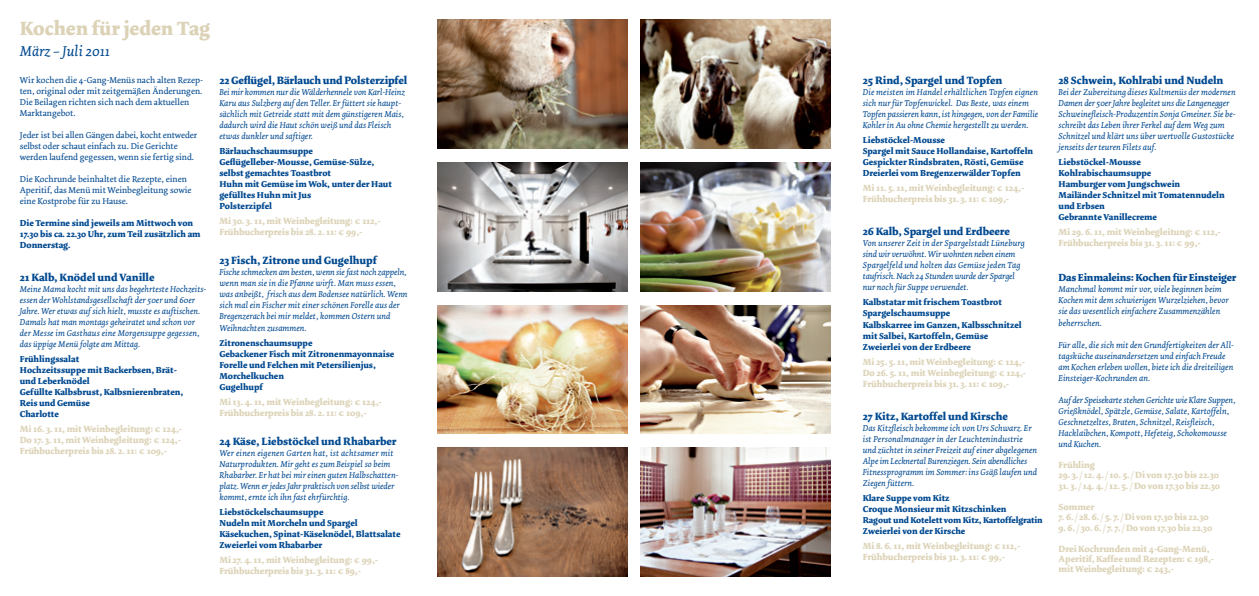
<style>
.page{position:relative;width:1259px;height:596px;background:#fff}
.page>*{position:absolute;margin:0;border:0;box-sizing:border-box;transform-origin:0 0}
.t1{font:700 20px "Dolly";color:#dcd3b7}
.t2{font:italic 15px "Dolly";color:#014990}
.t3{font:700 11px "Dolly";color:#014990}
.t4{font:700 10.6px "Dolly";letter-spacing:-.015em;color:#014990}
.t5{font:700 9.3px/11px "Dolly";letter-spacing:-.005em;color:#dcd3b7}
.t6{font:italic 9px/11px "Dolly";color:#014990}
.t7{font:700 9px/11px "Dolly";color:#014990}
.t8{font:9px/11px "Dolly";color:#014990}
.t9{font:700 8.8px "Dolly";letter-spacing:-.01em;color:#014990}
.s1{font-weight:400;font-style:italic}
</style>
<div class="page">
<img style="left:437px;top:162px;width:190px;height:129px">
<img style="left:437px;top:305px;width:190px;height:128px">
<img style="left:437px;top:20px;width:190px;height:128px">
<img style="left:640px;top:162px;width:190px;height:129px">
<img style="left:640px;top:305px;width:190px;height:128px">
<img style="left:640px;top:447px;width:190px;height:129px">
<img style="left:640px;top:20px;width:190px;height:128px">
<img style="left:437px;top:447px;width:190px;height:129px">
<h1 class="t1" style="left:20px;top:16px;width:192px">Kochen für jeden Tag</h1>
<h2 class="t2" style="left:20px;top:42px;width:91px">März – Juli 2011</h2>
<p class="t8" style="left:20px;top:74px;width:185px">Wir kochen die 4-Gang-Menüs nach alten Rezep&shy;ten, original oder mit zeitgemäßen Änderungen.<br>Die Beilagen richten sich nach dem aktuellen Marktangebot.</p>
<p class="t8" style="left:20px;top:129px;width:179px">Jeder ist bei allen Gängen dabei, kocht entweder selbst oder schaut einfach zu. Die Gerichte werden laufend gegessen, wenn sie fertig sind.</p>
<p class="t8" style="left:20px;top:173px;width:173px">Die Kochrunde beinhaltet die Rezepte, einen<br>Aperitif, das Menü mit Weinbegleitung sowie eine Kostprobe für zu Hause.</p>
<p class="t7" style="left:20px;top:217px;width:182px">Die Termine sind jeweils am Mittwoch von<br>17.30 bis ca. 22.30 Uhr, zum Teil zusätzlich am<br>Donnerstag.</p>
<p class="t3" style="left:20px;top:270px;width:136px">21 Kalb, Knödel und Vanille</p>
<p class="t6" style="left:20px;top:283px;width:188px">Meine Mama kocht mit uns das begehrteste Hochzeits&shy;essen der Wohlstandsgesellschaft der 50er und 60er Jahre. Wer etwas auf sich hielt, musste es auftischen.<br>Damals hat man montags geheiratet und schon vor der Messe im Gasthaus eine Morgensuppe gegessen, das üppige Menü folgte am Mittag.</p>
<p class="t7" style="left:20px;top:353px;width:165px">Frühlingssalat<br>Hochzeitssuppe mit Backerbsen, Brät&shy;und Leberknödel<br>Gefüllte Kalbsbrust, Kalbsnierenbraten,<br>Reis und Gemüse<br>Charlotte</p>
<p class="t5" style="left:20px;top:423px;width:164px">Mi 16. 3. 11, mit Weinbegleitung: € 124,-<br>Do 17. 3. 11, mit Weinbegleitung: € 124,-<br>Frühbucherpreis bis 28. 2. 11: € 109,-</p>
<p class="t3" style="left:219px;top:74px;width:189px">22 Geflügel, Bärlauch und Polsterzipfel</p>
<p class="t6" style="left:219px;top:87px;width:187px">Bei mir kommen nur die Wälderhennele von Karl-Heinz Karu aus Sulzberg auf den Teller. Er füttert sie haupt&shy;sächlich mit Getreide statt mit dem günstigeren Mais, dadurch wird die Haut schön weiß und das Fleisch etwas dunkler und saftiger.</p>
<p class="t7" style="left:219px;top:146px;width:174px">Bärlauchschaumsuppe<br>Geflügelleber-Mousse, Gemüse-Sülze, selbst gemachtes Toastbrot<br>Huhn mit Gemüse im Wok, unter der Haut gefülltes Huhn mit Jus<br>Polsterzipfel</p>
<p class="t5" style="left:219px;top:216px;width:163px">Mi 30. 3. 11, mit Weinbegleitung: € 112,-<br>Frühbucherpreis bis 28. 2. 11: € 99,-</p>
<p class="t3" style="left:219px;top:254px;width:159px">23 Fisch, Zitrone und Gugelhupf</p>
<p class="t6" style="left:219px;top:267px;width:190px">Fische schmecken am besten, wenn sie fast noch zappeln, wenn man sie in die Pfanne wirft. Man muss essen, was anbeißt, frisch aus dem Bodensee natürlich. Wenn sich mal ein Fischer mit einer schönen Forelle aus der Bregenzerach bei mir meldet, kommen Ostern und Weihnachten zusammen.</p>
<p class="t7" style="left:219px;top:337px;width:176px">Zitronenschaumsuppe<br>Gebackener Fisch mit Zitronenmayonnaise<br>Forelle und Felchen mit Petersilienjus,<br>Morchelkuchen<br>Gugelhupf</p>
<p class="t5" style="left:219px;top:396px;width:164px">Mi 13. 4. 11, mit Weinbegleitung: € 124,-<br>Frühbucherpreis bis 28. 2. 11: € 109,-</p>
<p class="t3" style="left:219px;top:434px;width:179px">24 Käse, Liebstöckel und Rhabarber</p>
<p class="t6" style="left:219px;top:447px;width:181px">Wer einen eigenen Garten hat, ist achtsamer mit Naturprodukten. Mir geht es zum Beispiel so beim Rhabarber. Er hat bei mir einen guten Halbschatten&shy;platz. Wenn er jedes Jahr praktisch von selbst wieder kommt, ernte ich ihn fast ehrfürchtig.</p>
<p class="t7" style="left:219px;top:506px;width:183px">Liebstöckelschaumsuppe<br>Nudeln mit Morcheln und Spargel<br>Käsekuchen, Spinat-Käseknödel, Blattsalate<br>Zweierlei vom Rhabarber</p>
<p class="t5" style="left:219px;top:554px;width:160px">Mi 27. 4. 11, mit Weinbegleitung: € 99,-<br>Frühbucherpreis bis 31. 3. 11: € 89,-</p>
<p class="t3" style="left:862px;top:74px;width:141px">25 Rind, Spargel und Topfen</p>
<p class="t6" style="left:862px;top:87px;width:177px">Die meisten im Handel erhältlichen Topfen eignen sich nur für Topfenwickel. Das Beste, was einem Topfen passieren kann, ist hingegen, von der Familie Kohler in Au ohne Chemie hergestellt zu werden.</p>
<p class="t7" style="left:862px;top:135px;width:172px">Liebstöckel-Mousse<br>Spargel mit Sauce Hollandaise, Kartoffeln Gespickter Rindsbraten, Rösti, Gemüse Dreierlei vom Bregenzerwälder Topfen</p>
<p class="t5" style="left:862px;top:183px;width:163px">Mi 11. 5. 11, mit Weinbegleitung: € 124,-<br>Frühbucherpreis bis 31. 3. 11: € 109,-</p>
<p class="t3" style="left:862px;top:225px;width:149px">26 Kalb, Spargel und Erdbeere</p>
<p class="t6" style="left:862px;top:238px;width:163px">Von unserer Zeit in der Spargelstadt Lüneburg sind wir verwöhnt. Wir wohnten neben einem Spargelfeld und holten das Gemüse jeden Tag taufrisch. Nach 24 Stunden wurde der Spargel nur noch für Suppe verwendet.</p>
<p class="t7" style="left:862px;top:297px;width:160px">Kalbstatar mit frischem Toastbrot<br>Spargelschaumsuppe<br>Kalbskarree im Ganzen, Kalbsschnitzel mit Salbei, Kartoffeln, Gemüse<br>Zweierlei von der Erdbeere</p>
<p class="t5" style="left:862px;top:356px;width:165px">Mi 25. 5. 11, mit Weinbegleitung: € 124,-<br>Do 26. 5. 11, mit Weinbegleitung: € 124,-<br>Frühbucherpreis bis 31. 3. 11: € 109,-</p>
<p class="t3" style="left:862px;top:409px;width:146px">27 Kitz, Kartoffel und Kirsche</p>
<p class="t6" style="left:862px;top:422px;width:176px">Das Kitzfleisch bekomme ich von Urs Schwarz. Er ist Personalmanager in der Leuchtenindustrie und züchtet in seiner Freizeit auf einer abgelegenen Alpe im Lecknertal Burenziegen. Sein abendliches Fitnessprogramm im Sommer: ins Gsäß laufen und Ziegen füttern.</p>
<p class="t7" style="left:862px;top:492px;width:145px">Klare Suppe vom Kitz<br>Croque Monsieur mit Kitzschinken</p>
<p class="t9" style="left:862px;top:514px;width:181px">Ragout und Kotelett vom Kitz, Kartoffelgratin</p>
<p class="t7" style="left:862px;top:525px;width:104px">Zweierlei von der Kirsche</p>
<p class="t5" style="left:862px;top:540px;width:159px">Mi 8. 6. 11, mit Weinbegleitung: € 112,-<br>Frühbucherpreis bis 31. 3. 11: € 99,-</p>
<p class="t3" style="left:1058px;top:74px;width:166px">28 Schwein, Kohlrabi und Nudeln</p>
<p class="t6" style="left:1058px;top:87px;width:179px">Bei der Zubereitung dieses Kultmenüs der modernen Damen der 50er Jahre begleitet uns die Langenegger Schweinefleisch-Produzentin Sonja Gmeiner. Sie be&shy;schreibt das Leben ihrer Ferkel auf dem Weg zum Schnitzel und klärt uns über wertvolle Gustostücke jenseits der teuren Filets auf.</p>
<p class="t7" style="left:1058px;top:157px;width:168px">Liebstöckel-Mousse<br>Kohlrabischaumsuppe<br>Hamburger vom Jungschwein<br>Mailänder Schnitzel mit Tomatennudeln und Erbsen<br>Gebrannte Vanillecreme</p>
<p class="t5" style="left:1058px;top:227px;width:164px">Mi 29. 6. 11, mit Weinbegleitung: € 112,-<br>Frühbucherpreis bis 31. 3. 11: € 99,-</p>
<p class="t4" style="left:1058px;top:271px;width:179px">Das Einmaleins: Kochen für Einsteiger</p>
<p class="t6" style="left:1058px;top:284px;width:172px">Manchmal kommt mir vor, viele beginnen beim Kochen mit dem schwierigen Wurzelziehen, bevor sie das wesentlich einfachere Zusammenzählen beherrschen.</p>
<p class="t6" style="left:1058px;top:339px;width:177px">Für alle, die sich mit den Grundfertigkeiten der All&shy;tagsküche auseinandersetzen und einfach Freude am Kochen erleben wollen, biete ich die dreiteiligen Einsteiger-Kochrunden an.</p>
<p class="t6" style="left:1058px;top:394px;width:178px">Auf der Speisekarte stehen Gerichte wie Klare Suppen, Grießknödel, Spätzle, Gemüse, Salate, Kartoffeln, Geschnetzeltes, Braten, Schnitzel, Reisfleisch, Hacklaibchen, Kompott, Hefeteig, Schokomousse und Kuchen.</p>
<p class="t5" style="left:1058px;top:459px;width:38px">Frühling</p>
<p class="t5" style="left:1058px;top:469px;width:162px">29. 3. <span class="s1">/</span> 12. 4. <span class="s1">/</span> 10. 5. <span class="s1">/</span> Di von 17.30 bis 22.30</p>
<p class="t5" style="left:1058px;top:480px;width:163px">31. 3. <span class="s1">/</span> 14. 4. <span class="s1">/</span> 12. 5. <span class="s1">/</span> Do von 17.30 bis 22.30</p>
<p class="t5" style="left:1058px;top:501px;width:37px">Sommer</p>
<p class="t5" style="left:1058px;top:511px;width:152px">7. 6. <span class="s1">/</span> 28. 6. <span class="s1">/</span> 5. 7. <span class="s1">/</span> Di von 17.30 bis 22.30</p>
<p class="t5" style="left:1058px;top:522px;width:155px">9. 6. <span class="s1">/</span> 30. 6. <span class="s1">/</span> 7. 7. <span class="s1">/</span> Do von 17.30 bis 22.30</p>
<p class="t5" style="left:1058px;top:543px;width:157px;line-height:10px">Drei Kochrunden mit 4-Gang-Menü,<br>Aperitif, Kaffee und Rezepten: € 198,- mit Weinbegleitung: € 243,-</p>
</div>
